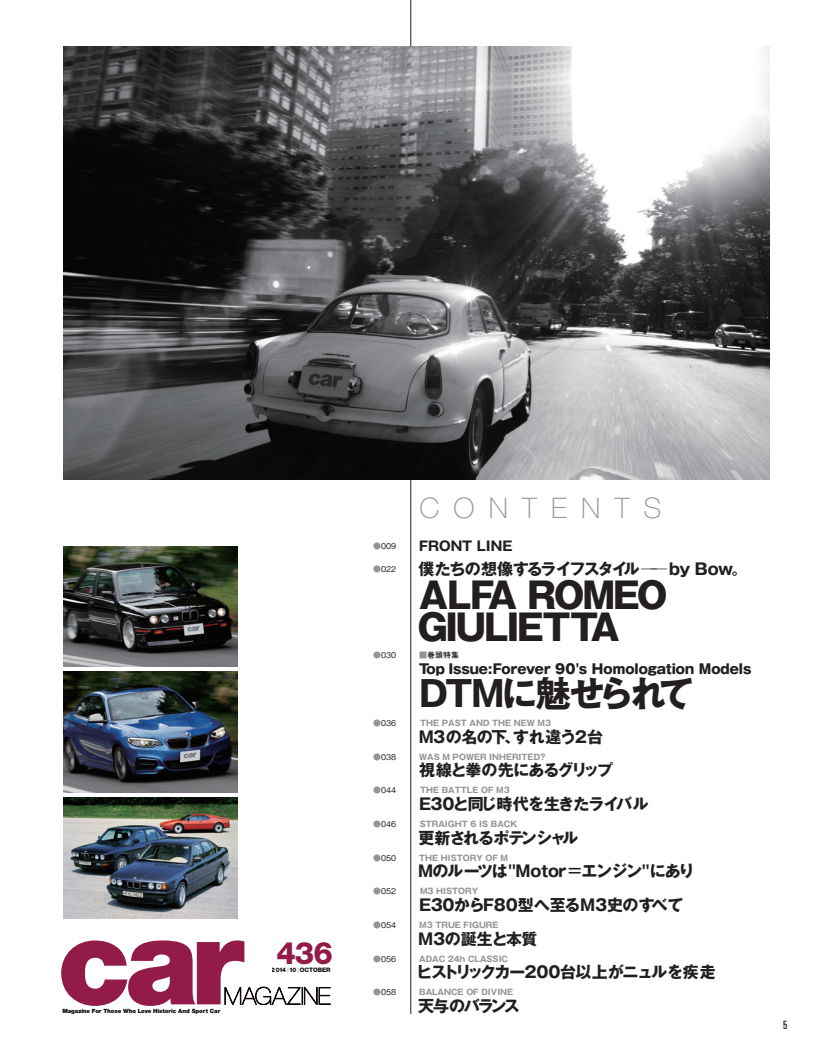
<style>
.page{position:relative;width:823px;height:1053px;background:#fff}
.page>*{position:absolute;margin:0;border:0;box-sizing:border-box;transform-origin:0 0}
.t1{font:800 35.38px/31.9px "Gothic MB101 Pro";letter-spacing:-.07em;color:#231f20}
.t2{font:700 35.38px "Gothic MB101 Pro";letter-spacing:-.075em;color:#231f20}
.t3{font:800 30.88px "Helvetica Neue LT Std";color:#921b49}
.t4{font:100 28.38px "Helvetica Neue LT Std";letter-spacing:.5em;color:#939598}
.t5{font:700 16px "Gothic MB101 Pro";letter-spacing:-.04em;color:#231f20}
.t6{font:700 16px "Gothic MB101 Pro";letter-spacing:-.06em;color:#231f20}
.t7{font:700 16px "Gothic MB101 Pro";letter-spacing:-.075em;color:#231f20}
.t8{font:700 16px "Gothic MB101 Pro";letter-spacing:-.07em;color:#231f20}
.t9{font:700 16px "Gothic MB101 Pro";letter-spacing:-.01em;color:#231f20}
.t10{font:700 16px "Gothic MB101 Pro";letter-spacing:-.11em;color:#231f20}
.t11{font:800 13.25px "Gothic MB101 Pro";color:#231f20}
.t12{font:700 13.25px "Gothic MB101 Pro";color:#231f20}
.t13{font:ultra-condensed 11.5px "Univers LT Std";color:#231f20}
.t14{font:700 8px "Gothic MB101 Pro";color:#939598}
.t15{font:500 8px "Gothic BBB Pro";color:#231f20}
.t16{font:8px "Midashi Go Pro MB31";color:#231f20}
.t17{font:800 6.12px "Helvetica Neue LT Std";letter-spacing:-.02em;color:#110a0c}
.t18{font:900 5.75px "Helvetica Neue LT Std";letter-spacing:-.015em;color:#110a0c}
.s1{font-family:"Ryumin Pro";font-weight:300;font-size:4.88px}
.s2{font-family:"Midashi Go Pro MB31";font-weight:400;color:#939598}
.s3{color:#939598}
.s4{font-weight:500}
</style>
<div class="page">
<img style="left:64px;top:546px;width:173px;height:120px">
<img style="left:64px;top:671px;width:173px;height:121px">
<img style="left:64px;top:797px;width:173px;height:121px">
<svg style="left:61px;top:940px;width:269px;height:65px"></svg>
<hr style="left:410px;top:0;width:1px;height:1013px;background:#231f20">
<img style="left:64px;top:46px;width:705px;height:433px">
<p class="t18" style="left:62px;top:1007px;width:159px">Magazine For Those Who Love Historic And Sport Car</p>
<h2 class="t3" style="left:276px;top:934px;width:58px">436</h2>
<p class="t17" style="left:272px;top:965px;width:60px">2014<span class="s1">│</span>10<span class="s1">│</span>OCTOBER</p>
<h3 class="t4" style="left:419px;top:491px;width:243px">CONTENTS</h3>
<p class="t15" style="left:373px;top:539px;width:25px"><span class="s2">●</span>009</p>
<h3 class="t12" style="left:419px;top:534px;width:95px">FRONT LINE</h3>
<p class="t15" style="left:373px;top:562px;width:25px"><span class="s3">●</span>022</p>
<h3 class="t5" style="left:418px;top:555px;width:330px">僕たちの想像するライフスタイル ── by Bow。</h3>
<h1 class="t1" style="left:417px;top:575px;width:251px">ALFA ROMEO<br>GIULIETTA</h1>
<p class="t15" style="left:373px;top:649px;width:25px"><span class="s3">●</span>030</p>
<p class="t16" style="left:419px;top:649px;width:41px"><span class="s3">■</span>巻頭特集</p>
<h3 class="t11" style="left:419px;top:657px;width:333px">Top Issue:Forever 90's Homologation Models</h3>
<h1 class="t2" style="left:419px;top:664px;width:276px">DTMに魅せられて</h1>
<p class="t15" style="left:373px;top:716px;width:25px"><span class="s3">●</span>036</p>
<p class="t14" style="left:420px;top:716px;width:132px">THE PAST AND THE NEW M3</p>
<h3 class="t5" style="left:418px;top:723px;width:185px">M3の名の下、すれ違う2台</h3>
<p class="t15" style="left:373px;top:750px;width:25px"><span class="s3">●</span>038</p>
<p class="t14" style="left:419px;top:749px;width:128px">WAS M POWER INHERITED?</p>
<h3 class="t7" style="left:419px;top:756px;width:195px">視線と拳の先にあるグリップ</h3>
<p class="t15" style="left:373px;top:783px;width:25px"><span class="s3">●</span>044</p>
<p class="t14" style="left:420px;top:783px;width:91px">THE BATTLE OF M3</p>
<h3 class="t5" style="left:419px;top:790px;width:230px">E30と同じ時代を生きたライバル</h3>
<p class="t15" style="left:373px;top:817px;width:25px"><span class="s3">●</span>046</p>
<p class="t14" style="left:419px;top:817px;width:99px">STRAIGHT 6 IS BACK</p>
<h3 class="t8" style="left:418px;top:824px;width:161px">更新されるポテンシャル</h3>
<p class="t15" style="left:373px;top:851px;width:25px"><span class="s3">●</span>050</p>
<p class="t14" style="left:419px;top:850px;width:90px">THE HISTORY OF M</p>
<h3 class="t5" style="left:418px;top:857px;width:277px">Mのルーツは"Motor<span class="s4">＝</span>エンジン"にあり</h3>
<p class="t15" style="left:373px;top:884px;width:25px"><span class="s3">●</span>052</p>
<p class="t14" style="left:420px;top:884px;width:60px">M3 HISTORY</p>
<h3 class="t5" style="left:419px;top:891px;width:265px">E30からF80型へ至るM3史のすべて</h3>
<p class="t15" style="left:373px;top:918px;width:25px"><span class="s3">●</span>054</p>
<p class="t14" style="left:419px;top:918px;width:81px">M3 TRUE FIGURE</p>
<h3 class="t9" style="left:418px;top:925px;width:121px">M3の誕生と本質</h3>
<p class="t15" style="left:373px;top:952px;width:25px"><span class="s3">●</span>056</p>
<p class="t14" style="left:419px;top:951px;width:90px">ADAC 24h CLASSIC</p>
<h3 class="t6" style="left:416px;top:958px;width:300px">ヒストリックカー200台以上がニュルを疾走</h3>
<p class="t15" style="left:373px;top:985px;width:25px"><span class="s3">●</span>058</p>
<p class="t14" style="left:419px;top:985px;width:96px">BALANCE OF DIVINE</p>
<h3 class="t10" style="left:418px;top:992px;width:103px">天与のバランス</h3>
<h3 class="t13" style="left:782px;top:1018px;width:6px">5</h3>
</div>
